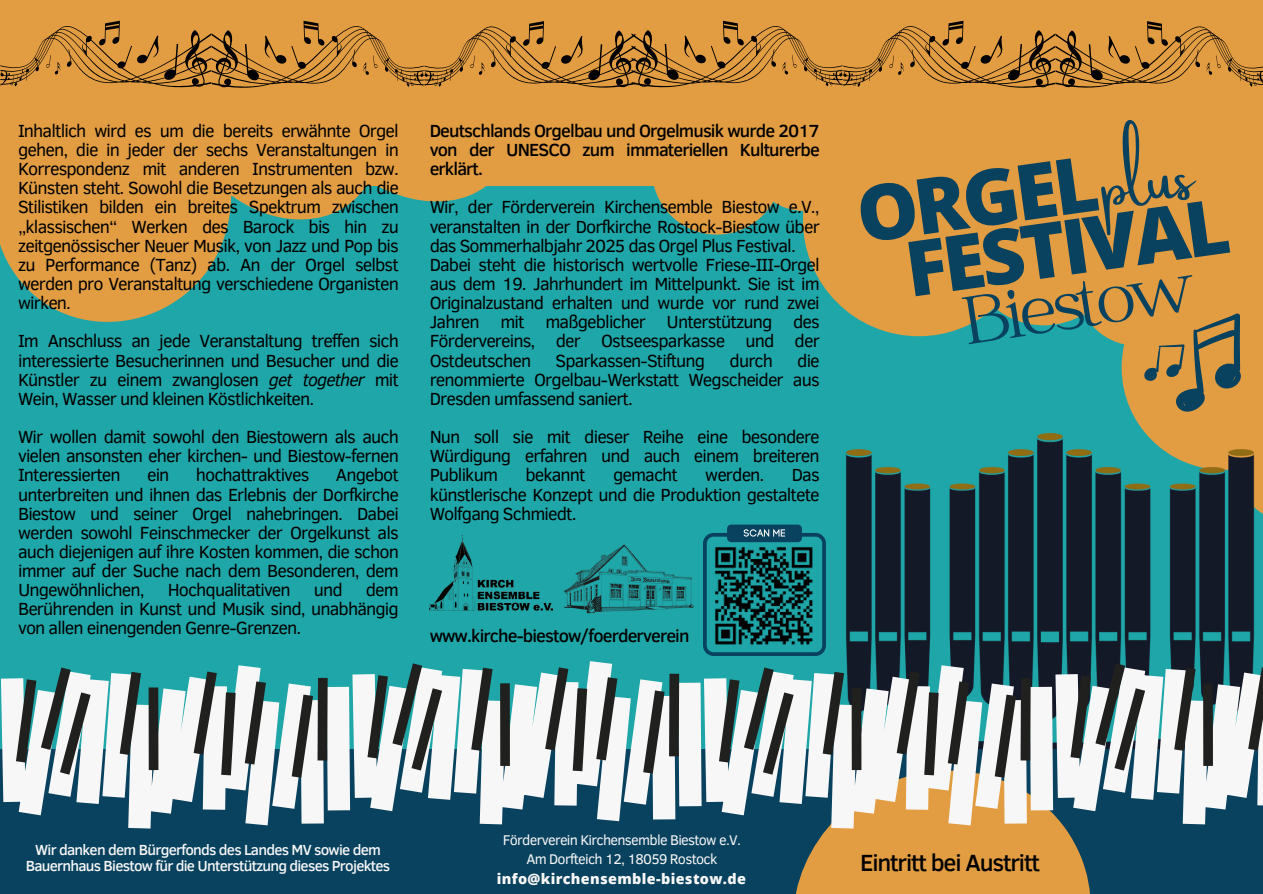
<style>
.page{position:relative;width:1263px;height:894px;background:#fff}
.page>*{position:absolute;margin:0;border:0;box-sizing:border-box;transform-origin:0 0}
.t1{font:800 77.25px "Open Sans";color:#09425e}
.t2{font:800 76.5px "Open Sans";color:#09425e}
.t3{font:75px "Catchy Mager";color:#09425e}
.t4{font:68.1px "Amsterdam One";color:#09425e}
.t5{font:500 24px "Clear Sans";letter-spacing:-.05em;color:#000}
.t6{font:18px/19.2px "Clear Sans";letter-spacing:-.05em;color:#000;text-align:justify}
.t7{font:500 18px/19.2px "Clear Sans";letter-spacing:-.05em;color:#000;text-align:justify}
.t8{font:500 15px/15.8px "Clear Sans";letter-spacing:-.05em;color:#f7f7f7;text-align:center}
.t9{font:14.4px "Clear Sans";letter-spacing:-.05em;color:#f7f7f7}
.t10{font:800 14.4px "Open Sans";letter-spacing:.025em;color:#f7f7f7}
.s1{font-style:italic}
</style>
<div class="page">
<div style="left:0;top:0;width:1263px;height:893px;background:#1fa6a8"></div>
<svg style="left:604px;top:185px;width:659px;height:248px"></svg>
<svg style="left:0;top:185px;width:514px;height:137px"></svg>
<div style="left:0;top:0;width:1263px;height:185px;background:#e29d43"></div>
<img style="left:846px;top:433px;width:417px;height:316px">
<div style="left:0;top:749px;width:1263px;height:144px;background:#09425e"></div>
<svg style="left:1142px;top:313px;width:99px;height:100px"></svg>
<svg style="left:1px;top:665px;width:349px;height:163px;fill:#f7f7f7"></svg>
<svg style="left:16px;top:667px;width:312px;height:110px"></svg>
<svg style="left:352px;top:661px;width:350px;height:163px;fill:#f7f7f7"></svg>
<svg style="left:367px;top:663px;width:312px;height:110px"></svg>
<svg style="left:796px;top:802px;width:294px;height:91px;fill:#e29d43"></svg>
<svg style="left:704px;top:665px;width:349px;height:163px;fill:#f7f7f7"></svg>
<svg style="left:719px;top:667px;width:312px;height:110px"></svg>
<svg style="left:1055px;top:661px;width:208px;height:163px"></svg>
<img style="left:430px;top:536px;width:119px;height:75px">
<svg style="left:0;top:21px;width:1263px;height:67px"></svg>
<img style="left:549px;top:544px;width:145px;height:70px">
<div style="left:727px;top:524px;width:75px;height:18px;background:#09425e;border-radius:4px"></div>
<svg style="left:743px;top:529px;width:43px;height:4px"></svg>
<img style="left:703px;top:533px;width:123px;height:123px">
<p class="t6" style="left:18px;top:120px;width:382px">Inhaltlich wird es um die bereits erwähnte Orgel gehen, die in jeder der sechs Veranstaltungen in Korrespondenz mit anderen Instrumenten bzw.<br>Künsten steht. Sowohl die Besetzungen als auch die Stilistiken bilden ein breites Spektrum zwischen „klassischen“ Werken des Barock bis hin zu zeitgenössischer Neuer Musik, von Jazz und Pop bis zu Performance (Tanz) ab. An der Orgel selbst werden pro Veranstaltung verschiedene Organisten wirken.</p>
<p class="t6" style="left:18px;top:330px;width:382px">Im Anschluss an jede Veranstaltung treffen sich interessierte Besucherinnen und Besucher und die Künstler zu einem zwanglosen <span class="s1">get together</span> mit Wein, Wasser und kleinen Köstlichkeiten.</p>
<h6 class="t6" style="left:18px;top:426px;width:382px">Wir wollen damit sowohl den Biestowern als auch vielen ansonsten eher kirchen- und Biestow-fernen Interessierten</h6>
<h6 class="t6" style="left:18px;top:464px;width:382px;text-indent:318px">Angebot unterbreiten und ihnen das Erlebnis der Dorfkirche Biestow und seiner Orgel nahebringen. Dabei werden sowohl Feinschmecker der Orgelkunst als auch diejenigen auf ihre Kosten kommen, die schon immer auf der Suche nach dem Besonderen, dem Ungewöhnlichen,</h6>
<h6 class="t6" style="left:147px;top:464px;width:24px">ein</h6>
<h6 class="t6" style="left:196px;top:464px;width:115px">hochattraktives</h6>
<h6 class="t6" style="left:18px;top:579px;width:382px;text-indent:348px">dem Berührenden in Kunst und Musik sind, unabhängig von allen einengenden Genre-Grenzen.</h6>
<h6 class="t6" style="left:168px;top:579px;width:125px">Hochqualitativen</h6>
<h6 class="t6" style="left:314px;top:579px;width:30px">und</h6>
<h2 class="t7" style="left:430px;top:120px;width:392px">Deutschlands Orgelbau und Orgelmusik wurde 2017 von der UNESCO zum immateriellen Kulturerbe erklärt.</h2>
<h1 class="t6" style="left:430px;top:196px;width:392px;text-align:left">Wir, der Förderverein Kirchensemble Biestow e.V., veranstalten in der Dorfkirche Rostock-Biestow über das Sommerhalbjahr 2025 das Orgel Plus Festival.<br>Dabei steht die historisch wertvolle Friese-III-Orgel aus dem 19. Jahrhundert im Mittelpunkt. Sie ist im Originalzustand erhalten und wurde vor rund zwei Jahren mit maßgeblicher Unterstützung des Fördervereins, der Ostseesparkasse und der Ostdeutschen</h1>
<h1 class="t6" style="left:555px;top:349px;width:151px">Sparkassen-Stiftung</h1>
<h1 class="t6" style="left:729px;top:349px;width:45px">durch</h1>
<h1 class="t6" style="left:430px;top:349px;width:392px;text-indent:368px">die renommierte Orgelbau-Werkstatt Wegscheider aus Dresden umfassend saniert.</h1>
<h3 class="t6" style="left:430px;top:426px;width:392px">Nun soll sie mit dieser Reihe eine besondere Würdigung erfahren und auch einem breiteren Publikum</h3>
<h3 class="t6" style="left:525px;top:464px;width:62px">bekannt</h3>
<h3 class="t6" style="left:613px;top:464px;width:66px">gemacht</h3>
<h3 class="t6" style="left:705px;top:464px;width:61px">werden.</h3>
<h3 class="t6" style="left:430px;top:464px;width:392px;text-indent:362px">Das künstlerische Konzept und die Produktion gestaltete Wolfgang Schmiedt.</h3>
<h5 class="t7" style="left:430px;top:625px;width:261px">www.kirche-biestow/foerderverein</h5>
<p class="t4" style="left:1095px;top:149px;width:95px;rotate:-8deg">plus</p>
<p class="t1" style="left:850px;top:161px;width:245px;rotate:-8deg">ORGEL</p>
<p class="t2" style="left:899px;top:216px;width:328px;rotate:-8deg">FESTIVAL</p>
<p class="t3" style="left:958px;top:286px;width:236px;rotate:-9deg">Biestow</p>
<p class="t9" style="left:503px;top:829px;width:240px">Förderverein Kirchensemble Biestow e.V.</p>
<p class="t9" style="left:526px;top:848px;width:193px">Am Dorfteich 12, 18059 Rostock</p>
<h1 class="t10" style="left:497px;top:868px;width:251px">info@kirchensemble-biestow.de</h1>
<h6 class="t8" style="left:26px;top:840px;width:366px">Wir danken dem Bürgerfonds des Landes MV sowie dem<br>Bauernhaus Biestow für die Unterstützung dieses Projektes</h6>
<h6 class="t5" style="left:860px;top:844px;width:181px">Eintritt bei Austritt</h6>
</div>
